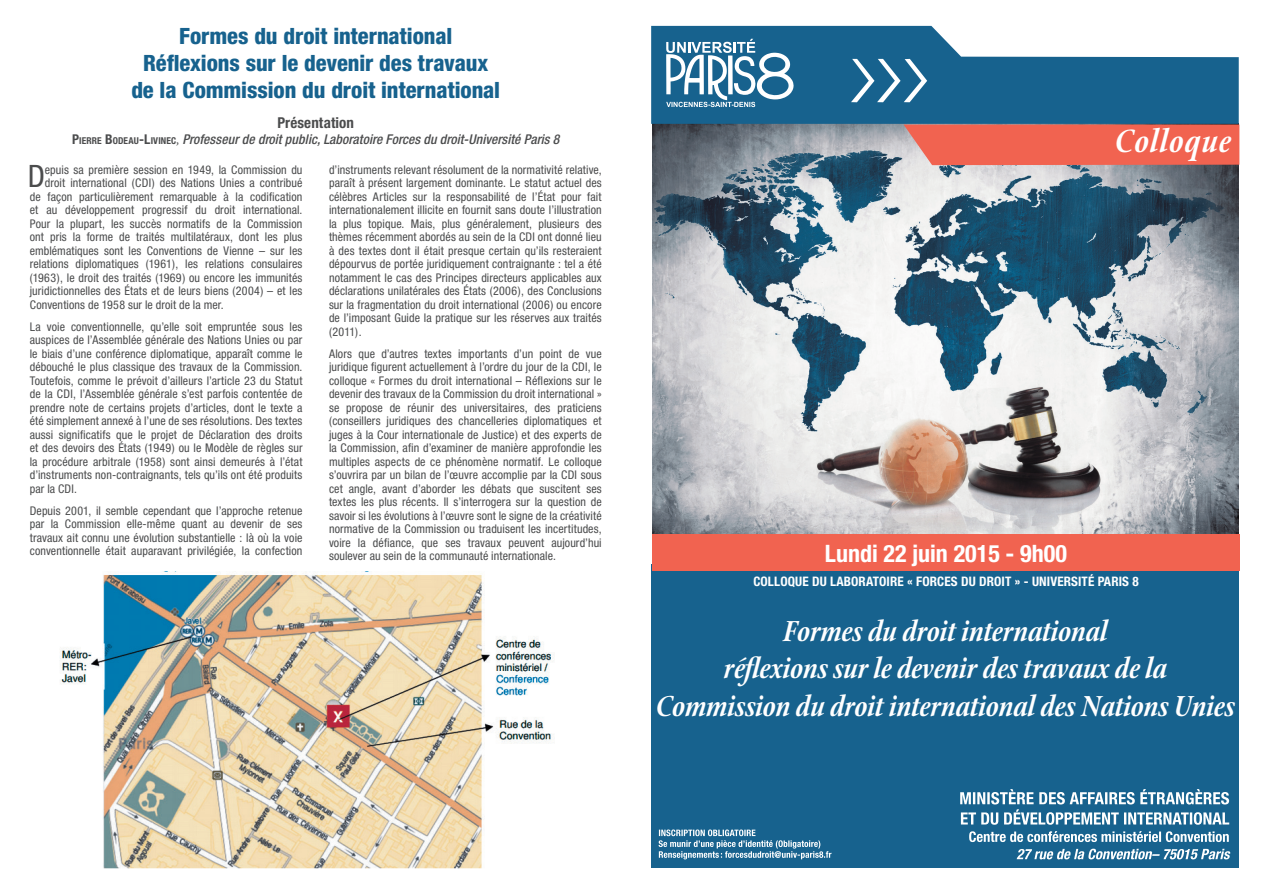
<style>
.page{position:relative;width:1263px;height:893px;background:#fff}
.page>*{position:absolute;margin:0;border:0;box-sizing:border-box;transform-origin:0 0}
.t1{font:italic 600 34.95px "Stone Print";letter-spacing:.03em;color:#fff}
.t2{font:italic 600 31.35px/37.5px "Stone Print";letter-spacing:-.01em;color:#fff;text-align:center}
.t3{font:condensed 30.9px "Helvetica Neue";color:#4b4c4d}
.t4{font:700 condensed 24px "Helvetica Neue";color:#fff}
.t5{font:800 condensed 22.5px/27px "Helvetica Neue";letter-spacing:-.005em;color:#17628e;text-align:center}
.t6{font:700 condensed 15px "Helvetica Neue";letter-spacing:.005em;color:#4b4c4d}
.t7{font:italic 500 condensed 13.5px "Helvetica Neue";letter-spacing:.005em;color:#4b4c4d}
.t8{font:700 condensed 13.05px "Helvetica Neue";letter-spacing:.01em;color:#fff}
.t9{font:condensed 12px/13.5px "Helvetica Neue";letter-spacing:.01em;color:#4b4c4d;text-align:justify}
.s1{font-weight:700;font-style:normal}
.s2{font-weight:700;font-style:normal;font-size:9.45px}
.s3{font-family:"Minion Pro";font-weight:400;font-stretch:normal}
</style>
<div class="page">
<img style="left:652px;top:124px;width:587px;height:410px">
<img style="left:812px;top:383px;width:292px;height:151px">
<div style="left:652px;top:564px;width:587px;height:303px;background:#17628e"></div>
<svg style="left:651px;top:26px;width:588px;height:98px;fill:#17628e"></svg>
<svg style="left:666px;top:39px;width:128px;height:68px"></svg>
<svg style="left:851px;top:59px;width:76px;height:43px"></svg>
<div style="left:903px;top:125px;width:336px;height:40px;background:#f16350"></div>
<div style="left:652px;top:534px;width:587px;height:37px;background:#f16350"></div>
<svg style="left:1017px;top:849px;width:213px;height:10px"></svg>
<svg style="left:969px;top:831px;width:260px;height:11px"></svg>
<svg style="left:960px;top:789px;width:269px;height:36px"></svg>
<svg style="left:659px;top:829px;width:172px;height:30px"></svg>
<img style="left:60px;top:572px;width:495px;height:297px">
<h3 class="t5" style="left:131px;top:22px;width:370px">Formes du droit international<br>Réflexions sur le devenir des travaux de la Commission du droit international</h3>
<p class="t6" style="left:277px;top:113px;width:78px">Présentation</p>
<p class="t7" style="left:72px;top:131px;width:489px"><span class="s1">P</span><span class="s2">IERRE</span> <span class="s1">B</span><span class="s2">ODEAU</span><span class="s1">-L</span><span class="s2">IVINEC</span><span class="s3">,</span> Professeur de droit public, Laboratoire Forces du droit-Université Paris 8</p>
<h3 class="t3" style="left:28px;top:159px;width:19px">D</h3>
<p class="t9" style="left:45px;top:163px;width:259px">epuis sa première session en 1949, la Commission du</p>
<p class="t9" style="left:45px;top:176px;width:259px">droit international (CDI) des Nations Unies a contribué</p>
<p class="t9" style="left:30px;top:190px;width:274px">de façon particulièrement remarquable à la codification</p>
<p class="t9" style="left:30px;top:203px;width:274px">et au développement progressif du droit international.</p>
<p class="t9" style="left:30px;top:217px;width:274px">Pour la plupart, les succès normatifs de la Commission</p>
<p class="t9" style="left:30px;top:230px;width:274px">ont pris la forme de traités multilatéraux, dont les plus</p>
<p class="t9" style="left:30px;top:244px;width:274px">emblématiques sont les Conventions de Vienne – sur les</p>
<p class="t9" style="left:30px;top:257px;width:274px">relations diplomatiques (1961), les relations consulaires</p>
<p class="t9" style="left:30px;top:271px;width:274px">(1963), le droit des traités (1969) ou encore les immunités</p>
<p class="t9" style="left:30px;top:284px;width:274px">juridictionnelles des États et de leurs biens (2004) – et les</p>
<p class="t9" style="left:30px;top:298px;width:195px">Conventions de 1958 sur le droit de la mer.</p>
<p class="t9" style="left:30px;top:320px;width:274px">La voie conventionnelle, qu’elle soit empruntée sous les auspices de l’Assemblée générale des Nations Unies ou par le biais d’une conférence diplomatique, apparaît comme le débouché le plus classique des travaux de la Commission.<br>Toutefois, comme le prévoit d’ailleurs l’article 23 du Statut de la CDI, l’Assemblée générale s’est parfois contentée de prendre note de certains projets d’articles, dont le texte a été simplement annexé à l’une de ses résolutions. Des textes aussi significatifs que le projet de Déclaration des droits et des devoirs des États (1949) ou le Modèle de règles sur la procédure arbitrale (1958) sont ainsi demeurés à l’état d’instruments non-contraignants, tels qu’ils ont été produits par la CDI.</p>
<p class="t9" style="left:30px;top:504px;width:274px">Depuis 2001, il semble cependant que l’approche retenue par la Commission elle-même quant au devenir de ses travaux ait connu une évolution substantielle : là où la voie conventionnelle était auparavant privilégiée, la confection</p>
<p class="t9" style="left:329px;top:163px;width:274px">d’instruments relevant résolument de la normativité relative, paraît à présent largement dominante. Le statut actuel des célèbres Articles sur la responsabilité de l’État pour fait internationalement illicite en fournit sans doute l’illustration la plus topique. Mais, plus généralement, plusieurs des thèmes récemment abordés au sein de la CDI ont donné lieu à des textes dont il était presque certain qu’ils resteraient dépourvus de portée juridiquement contraignante : tel a été notamment le cas des Principes directeurs applicables aux déclarations unilatérales des États (2006), des Conclusions sur la fragmentation du droit international (2006) ou encore de l’imposant Guide la pratique sur les réserves aux traités (2011).</p>
<p class="t9" style="left:329px;top:347px;width:274px">Alors que d’autres textes importants d’un point de vue juridique figurent actuellement à l’ordre du jour de la CDI, le colloque « Formes du droit international – Réflexions sur le devenir des travaux de la Commission du droit international » se propose de réunir des universitaires, des praticiens (conseillers juridiques des chancelleries diplomatiques et juges à la Cour internationale de Justice) et des experts de la Commission, afin d’examiner de manière approfondie les multiples aspects de ce phénomène normatif. Le colloque s’ouvrira par un bilan de l’œuvre accomplie par la CDI sous cet angle, avant d’aborder les débats que suscitent ses textes les plus récents. Il s’interrogera sur la question de savoir si les évolutions à l’œuvre sont le signe de la créativité normative de la Commission ou traduisent les incertitudes, voire la défiance, que ses travaux peuvent aujourd’hui soulever au sein de la communauté internationale.</p>
<h1 class="t1" style="left:1115px;top:120px;width:117px">Colloque</h1>
<h3 class="t4" style="left:825px;top:539px;width:243px">Lundi 22 juin 2015 - 9h00</h3>
<p class="t8" style="left:753px;top:573px;width:387px">COLLOQUE DU LABORATOIRE « FORCES DU DROIT » - UNIVERSITÉ PARIS 8</p>
<h2 class="t2" style="left:656px;top:612px;width:581px">Formes du droit international<br>réflexions sur le devenir des travaux de la<br>Commission du droit international des Nations Unies</h2>
</div>
